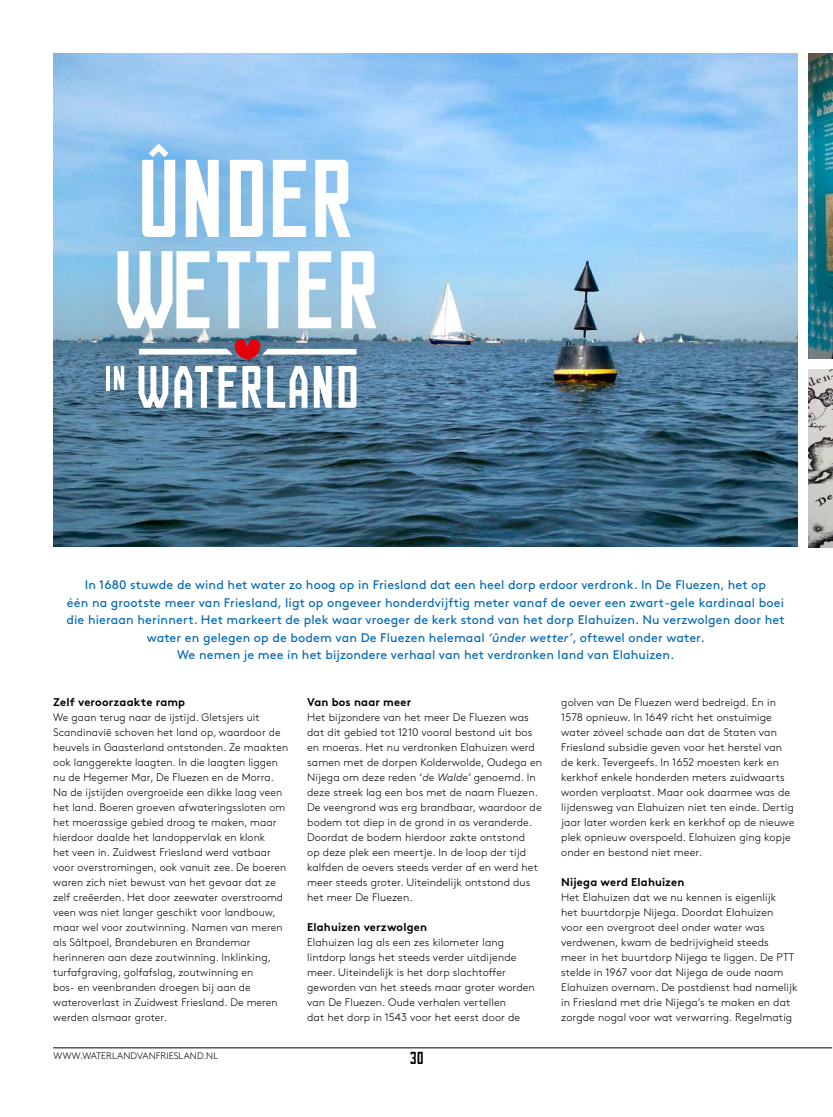
<style>
.page{position:relative;width:833px;height:1117px;background:#fff}
.page>*{position:absolute;margin:0;border:0;box-sizing:border-box;transform-origin:0 0}
.t1{font:condensed 110.75px/91.2px "FUNCTION";letter-spacing:-.02em;color:#fff}
.t2{font:condensed 17.5px "FUNCTION";color:#000}
.t3{font:12.5px/17.5px "Brown Std";letter-spacing:.01em;color:#0068b4;text-align:center}
.t4{font:700 11.25px "Brown Std";letter-spacing:.015em;color:#000}
.t5{font:300 10.88px/15px "Brown Std";letter-spacing:.01em;color:#000}
.t6{font:300 9.38px "Brown Std";letter-spacing:.01em;color:#000}
.s1{font-style:italic}
</style>
<div class="page">
<hr style="left:53px;top:1047px;width:779px;height:1px;background:#000">
<img style="left:53px;top:53px;width:744px;height:493px">
<img style="left:808px;top:369px;width:25px;height:178px">
<img style="left:808px;top:53px;width:25px;height:306px">
<div style="left:57px;top:99px;width:368px;height:359px;background:#000;opacity:.15"></div>
<svg style="left:138px;top:366px;width:30px;height:41px"></svg>
<svg style="left:174px;top:366px;width:62px;height:41px"></svg>
<svg style="left:242px;top:366px;width:19px;height:41px"></svg>
<svg style="left:267px;top:366px;width:40px;height:41px"></svg>
<svg style="left:314px;top:366px;width:18px;height:41px"></svg>
<svg style="left:338px;top:366px;width:18px;height:41px"></svg>
<svg style="left:139px;top:338px;width:217px;height:21px"></svg>
<hr style="left:106px;top:366px;width:4px;height:24px;background:#fff">
<svg style="left:114px;top:366px;width:10px;height:24px"></svg>
<h1 class="t1" style="left:111px;top:153px;width:270px">ÛNDER<br>WETTER</h1>
<p class="t3" style="left:66px;top:576px;width:719px">In 1680 stuwde de wind het water zo hoog op in Friesland dat een heel dorp erdoor verdronk. In De Fluezen, het op<br>één na grootste meer van Friesland, ligt op ongeveer honderdvijftig meter vanaf de oever een zwart-gele kardinaal boei die hieraan herinnert. Het markeert de plek waar vroeger de kerk stond van het dorp Elahuizen. Nu verzwolgen door het water en gelegen op de bodem van De Fluezen helemaal <span class="s1">‘ûnder wetter’</span>, oftewel onder water.<br>We nemen je mee in het bijzondere verhaal van het verdronken land van Elahuizen.</p>
<p class="t4" style="left:53px;top:694px;width:134px">Zelf veroorzaakte ramp</p>
<p class="t5" style="left:53px;top:709px;width:236px">We gaan terug naar de ijstijd. Gletsjers uit Scandinavië schoven het land op, waardoor de heuvels in Gaasterland ontstonden. Ze maakten ook langgerekte laagten. In die laagten liggen nu de Hegemer Mar, De Fluezen en de Morra.<br>Na de ijstijden overgroeide een dikke laag veen het land. Boeren groeven afwateringssloten om het moerassige gebied droog te maken, maar hierdoor daalde het landoppervlak en klonk<br>het veen in. Zuidwest Friesland werd vatbaar voor overstromingen, ook vanuit zee. De boeren waren zich niet bewust van het gevaar dat ze zelf creëerden. Het door zeewater overstroomd veen was niet langer geschikt voor landbouw, maar wel voor zoutwinning. Namen van meren als Sâltpoel, Brandeburen en Brandemar herinneren aan deze zoutwinning. Inklinking, turfafgraving, golfafslag, zoutwinning en<br>bos- en veenbranden droegen bij aan de wateroverlast in Zuidwest Friesland. De meren werden alsmaar groter.</p>
<p class="t6" style="left:54px;top:1050px;width:166px">WWW.WATERLANDVANFRIESLAND.NL</p>
<p class="t4" style="left:307px;top:694px;width:106px">Van bos naar meer</p>
<p class="t5" style="left:307px;top:709px;width:236px">Het bijzondere van het meer De Fluezen was dat dit gebied tot 1210 vooral bestond uit bos en moeras. Het nu verdronken Elahuizen werd samen met de dorpen Kolderwolde, Oudega en Nijega om deze reden ‘<span class="s1">de Walde’</span> genoemd. In deze streek lag een bos met de naam Fluezen.<br>De veengrond was erg brandbaar, waardoor de bodem tot diep in de grond in as veranderde.<br>Doordat de bodem hierdoor zakte ontstond<br>op deze plek een meertje. In de loop der tijd kalfden de oevers steeds verder af en werd het meer steeds groter. Uiteindelijk ontstond dus het meer De Fluezen.</p>
<p class="t4" style="left:307px;top:919px;width:121px">Elahuizen verzwolgen</p>
<p class="t5" style="left:307px;top:934px;width:229px">Elahuizen lag als een zes kilometer lang lintdorp langs het steeds verder uitdijende meer. Uiteindelijk is het dorp slachtoffer geworden van het steeds maar groter worden van De Fluezen. Oude verhalen vertellen<br>dat het dorp in 1543 voor het eerst door de</p>
<h2 class="t2" style="left:410px;top:1048px;width:15px">30</h2>
<p class="t5" style="left:561px;top:694px;width:235px">golven van De Fluezen werd bedreigd. En in 1578 opnieuw. In 1649 richt het onstuimige water zóveel schade aan dat de Staten van Friesland subsidie geven voor het herstel van de kerk. Tevergeefs. In 1652 moesten kerk en kerkhof enkele honderden meters zuidwaarts worden verplaatst. Maar ook daarmee was de lijdensweg van Elahuizen niet ten einde. Dertig jaar later worden kerk en kerkhof op de nieuwe plek opnieuw overspoeld. Elahuizen ging kopje onder en bestond niet meer.</p>
<p class="t4" style="left:561px;top:874px;width:125px">Nijega werd Elahuizen</p>
<p class="t5" style="left:561px;top:889px;width:238px">Het Elahuizen dat we nu kennen is eigenlijk<br>het buurtdorpje Nijega. Doordat Elahuizen voor een overgroot deel onder water was verdwenen, kwam de bedrijvigheid steeds<br>meer in het buurtdorp Nijega te liggen. De PTT stelde in 1967 voor dat Nijega de oude naam Elahuizen overnam. De postdienst had namelijk in Friesland met drie Nijega’s te maken en dat zorgde nogal voor wat verwarring. Regelmatig</p>
</div>
